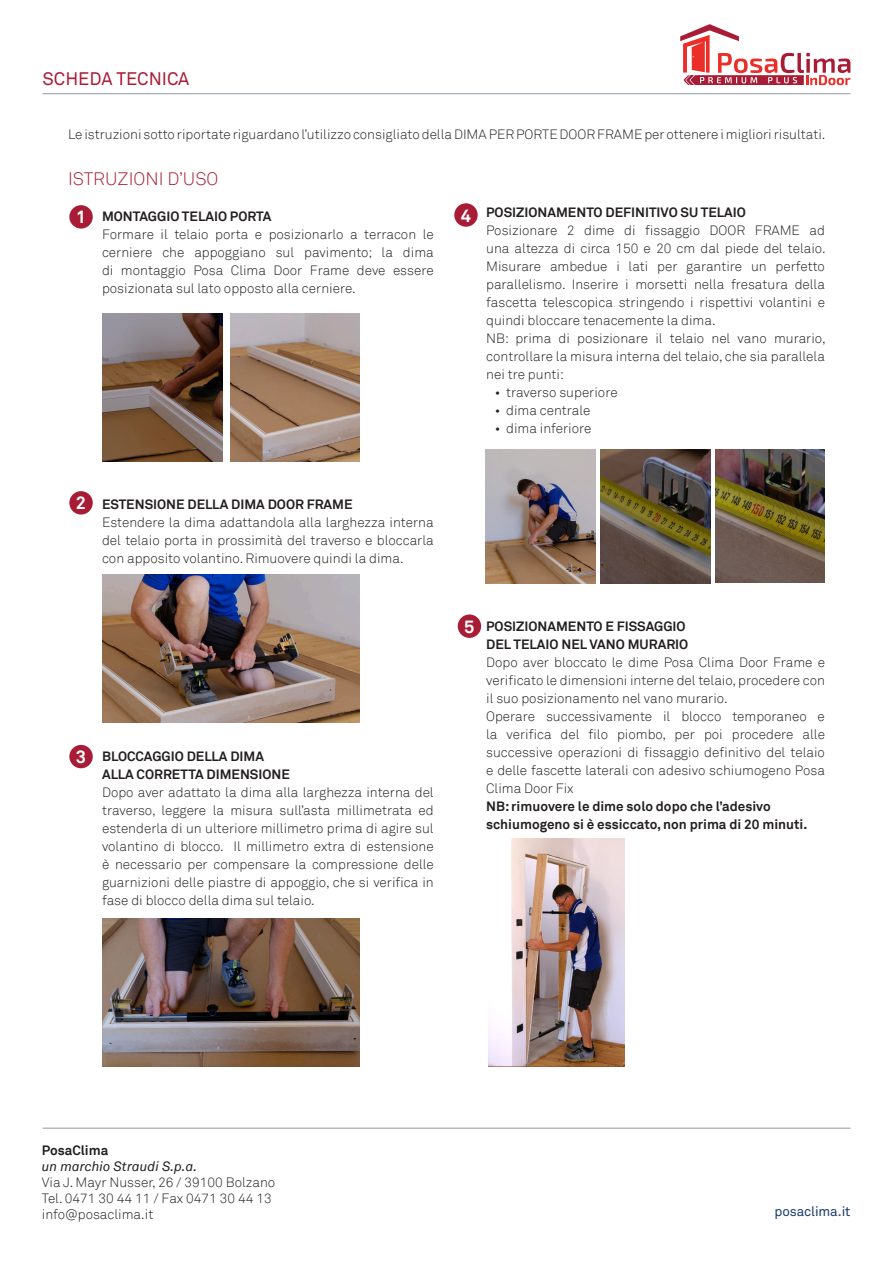
<style>
.page{position:relative;width:893px;height:1263px;background:#fff}
.page>*{position:absolute;margin:0;border:0;box-sizing:border-box;transform-origin:0 0}
.descrizione_prodotto_NEW{font:300 18px "Akkurat";color:#a91c36}
.t1{font:18px "Akkurat";color:#a91c36}
.t2{font:700 18px "Akkurat";color:#fff}
.descrizione_prodotto_NEW-2{font:300 13.5px/18px "Akkurat";color:#231f20;text-align:justify}
.descrizione_prodotto_NEW-3{font:700 13.5px/18px "Akkurat";color:#231f20}
.t3{font:italic 13.5px "Akkurat";color:#231f20}
.t4{font:13.5px "Akkurat";letter-spacing:-.01em;color:#1b3b6b}
</style>
<div class="page">
<hr style="left:43px;top:93px;width:807px;height:1px;background:#9da5ab">
<hr style="left:43px;top:1127px;width:807px;height:2px;background:#9da5ab">
<svg style="left:680px;top:24px;width:170px;height:61px"></svg>
<div style="left:69px;top:205px;width:24px;height:24px;background:#a91c36;border-radius:50%"></div>
<div style="left:69px;top:745px;width:24px;height:23px;background:#a91c36;border-radius:50%"></div>
<div style="left:69px;top:491px;width:24px;height:23px;background:#a91c36;border-radius:50%"></div>
<div style="left:458px;top:614px;width:23px;height:24px;background:#a91c36;border-radius:50%"></div>
<img style="left:102px;top:314px;width:121px;height:148px">
<img style="left:231px;top:314px;width:128px;height:148px">
<img style="left:102px;top:919px;width:257px;height:148px">
<img style="left:102px;top:574px;width:257px;height:148px">
<img style="left:486px;top:449px;width:109px;height:134px">
<img style="left:601px;top:449px;width:109px;height:134px">
<img style="left:716px;top:449px;width:109px;height:134px">
<div style="left:454px;top:203px;width:24px;height:24px;background:#a91c36;border-radius:50%"></div>
<img style="left:488px;top:838px;width:137px;height:229px">
<h1 class="t1" style="left:43px;top:68px;width:148px">SCHEDA TECNICA</h1>
<p class="descrizione_prodotto_NEW-2" style="left:68px;top:126px;width:759px">Le istruzioni sotto riportate riguardano l’utilizzo consigliato della DIMA PER PORTE DOOR FRAME per ottenere i migliori risultati.</p>
<p class="descrizione_prodotto_NEW" style="left:68px;top:168px;width:152px">ISTRUZIONI D’USO</p>
<p class="descrizione_prodotto_NEW-3" style="left:102px;top:208px;width:171px">MONTAGGIO TELAIO PORTA</p>
<p class="descrizione_prodotto_NEW-2" style="left:102px;top:226px;width:333px">Formare il telaio porta e posizionarlo a terracon le cerniere che appoggiano sul pavimento; la dima di montaggio Posa Clima Door Frame deve essere posizionata sul lato opposto alla cerniere.</p>
<p class="descrizione_prodotto_NEW-3" style="left:486px;top:203px;width:261px">POSIZIONAMENTO DEFINITIVO SU TELAIO</p>
<p class="descrizione_prodotto_NEW-2" style="left:486px;top:222px;width:341px">Posizionare 2 dime di fissaggio DOOR FRAME ad una altezza di circa 150 e 20 cm dal piede del telaio.<br>Misurare ambedue i lati per garantire un perfetto parallelismo. Inserire i morsetti nella fresatura della fascetta telescopica stringendo i rispettivi volantini e quindi bloccare tenacemente la dima.</p>
<p class="descrizione_prodotto_NEW-2" style="left:486px;top:330px;width:341px">NB: prima di posizionare il telaio nel vano murario, controllare la misura interna del telaio, che sia parallela nei tre punti:</p>
<p class="descrizione_prodotto_NEW-2" style="left:495px;top:384px;width:124px">• traverso superiore</p>
<p class="descrizione_prodotto_NEW-2" style="left:495px;top:402px;width:97px">• dima centrale</p>
<p class="descrizione_prodotto_NEW-2" style="left:495px;top:420px;width:98px">• dima inferiore</p>
<p class="t2" style="left:461px;top:204px;width:12px">4</p>
<p class="t2" style="left:76px;top:206px;width:12px">1</p>
<p class="t2" style="left:76px;top:492px;width:12px">2</p>
<p class="descrizione_prodotto_NEW-3" style="left:102px;top:496px;width:252px">ESTENSIONE DELLA DIMA DOOR FRAME</p>
<p class="descrizione_prodotto_NEW-2" style="left:102px;top:514px;width:333px">Estendere la dima adattandola alla larghezza interna del telaio porta in prossimità del traverso e bloccarla con apposito volantino. Rimuovere quindi la dima.</p>
<p class="t2" style="left:76px;top:745px;width:12px">3</p>
<p class="descrizione_prodotto_NEW-3" style="left:102px;top:748px;width:189px">BLOCCAGGIO DELLA DIMA<br>ALLA CORRETTA DIMENSIONE</p>
<p class="descrizione_prodotto_NEW-2" style="left:102px;top:784px;width:333px">Dopo aver adattato la dima alla larghezza interna del traverso, leggere la misura sull’asta millimetrata ed estenderla di un ulteriore millimetro prima di agire sul volantino di blocco. Il millimetro extra di estensione è necessario per compensare la compressione delle guarnizioni delle piastre di appoggio, che si verifica in fase di blocco della dima sul telaio.</p>
<p class="t2" style="left:464px;top:615px;width:12px">5</p>
<p class="descrizione_prodotto_NEW-3" style="left:486px;top:617px;width:204px">POSIZIONAMENTO E FISSAGGIO<br>DEL TELAIO NEL VANO MURARIO</p>
<p class="descrizione_prodotto_NEW-2" style="left:486px;top:654px;width:340px">Dopo aver bloccato le dime Posa Clima Door Frame e verificato le dimensioni interne del telaio, procedere con il suo posizionamento nel vano murario.</p>
<p class="descrizione_prodotto_NEW-2" style="left:486px;top:708px;width:340px">Operare successivamente il blocco temporaneo e la verifica del filo piombo, per poi procedere alle successive operazioni di fissaggio definitivo del telaio e delle fascette laterali con adesivo schiumogeno Posa Clima Door Fix</p>
<p class="descrizione_prodotto_NEW-3" style="left:486px;top:797px;width:323px">NB: rimuovere le dime solo dopo che l’adesivo schiumogeno si è essiccato, non prima di 20 minuti.</p>
<p class="descrizione_prodotto_NEW-3" style="left:42px;top:1141px;width:68px">PosaClima</p>
<p class="t3" style="left:42px;top:1158px;width:157px">un marchio Straudi S.p.a.</p>
<p class="descrizione_prodotto_NEW-2" style="left:42px;top:1174px;width:235px;line-height:16.2px;text-align:left">Via J. Mayr Nusser, 26 / 39100 Bolzano<br>Tel. 0471 30 44 11 / Fax 0471 30 44 13 info@posaclima.it</p>
<p class="t4" style="left:774px;top:1204px;width:77px">posaclima.it</p>
</div>
